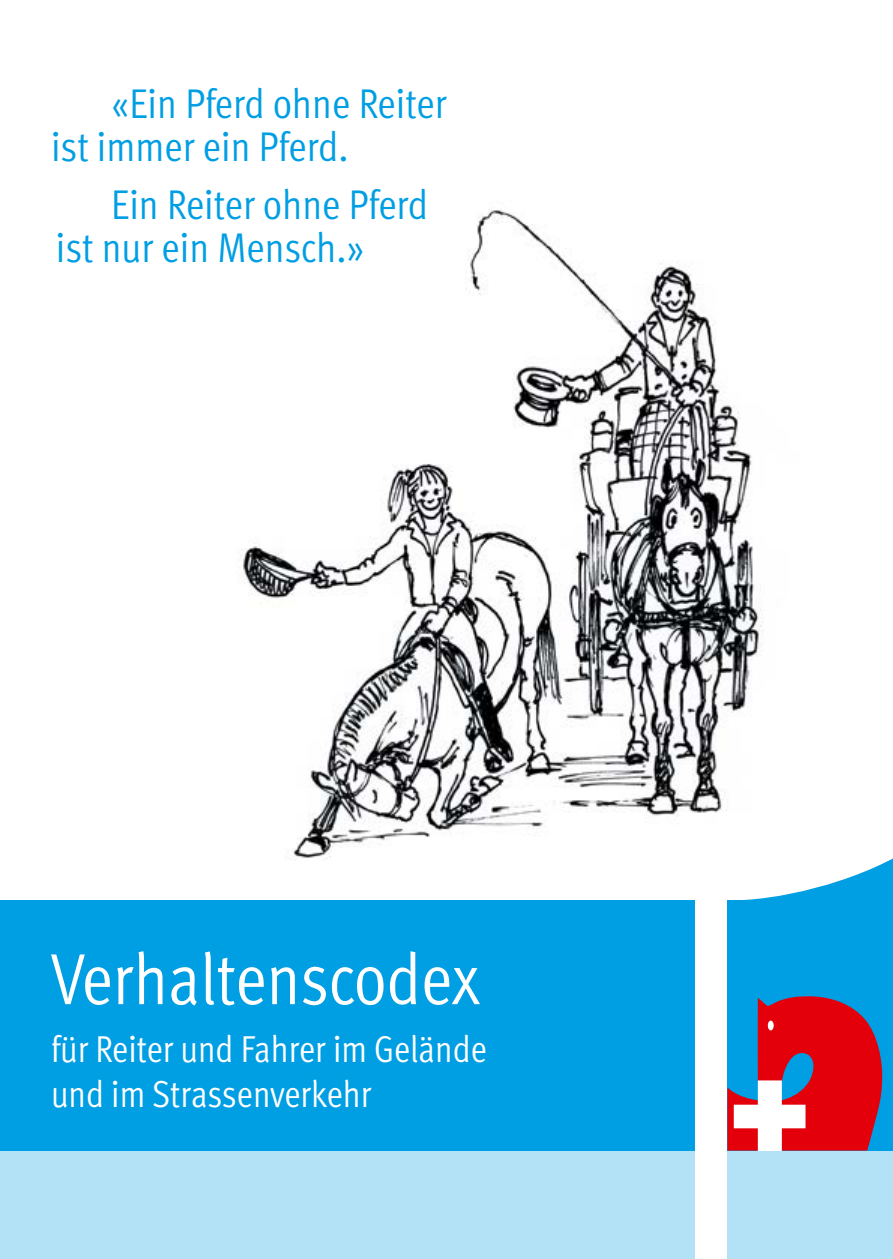
<style>
.page{position:relative;width:893px;height:1259px;background:#fff}
.page>*{position:absolute;margin:0;border:0;box-sizing:border-box;transform-origin:0 0}
.t1{font:72.3px "Meta Cond Normal LF";color:#fff}
.t2{font:41.4px/42.9px "Meta Cond Normal LF";color:#009ee3}
.t3{font:37.5px/45px "Meta Cond Normal LF";color:#fff}
</style>
<div class="page">
<img style="left:241px;top:210px;width:522px;height:702px">
<div style="left:727px;top:1062px;width:166px;height:197px;background:#b3e2f6"></div>
<div style="left:727px;top:900px;width:166px;height:250px;background:#009ee3"></div>
<svg style="left:727px;top:851px;width:166px;height:49px"></svg>
<svg style="left:727px;top:996px;width:155px;height:154px"></svg>
<div style="left:768px;top:1020px;width:6px;height:10px;background:#fff;border-radius:50%"></div>
<div style="left:759px;top:1082px;width:21px;height:68px;background:#fff"></div>
<div style="left:758px;top:1080px;width:24px;height:70px;border:3px solid #fff"></div>
<div style="left:734px;top:1104px;width:71px;height:24px;background:#fff"></div>
<div style="left:0;top:1066px;width:694px;height:193px;background:#b3e2f6"></div>
<div style="left:0;top:900px;width:694px;height:250px;background:#009ee3"></div>
<p class="t2" style="left:51px;top:82px;width:397px;text-indent:60px">«Ein Pferd ohne Reiter ist immer ein Pferd.</p>
<p class="t2" style="left:56px;top:183px;width:374px;text-indent:55px">Ein Reiter ohne Pferd ist nur ein Mensch.»</p>
<h1 class="t1" style="left:51px;top:938px;width:430px">Verhaltenscodex</h1>
<p class="t3" style="left:51px;top:1026px;width:437px">für Reiter und Fahrer im Gelände und im Strassenverkehr</p>
</div>
